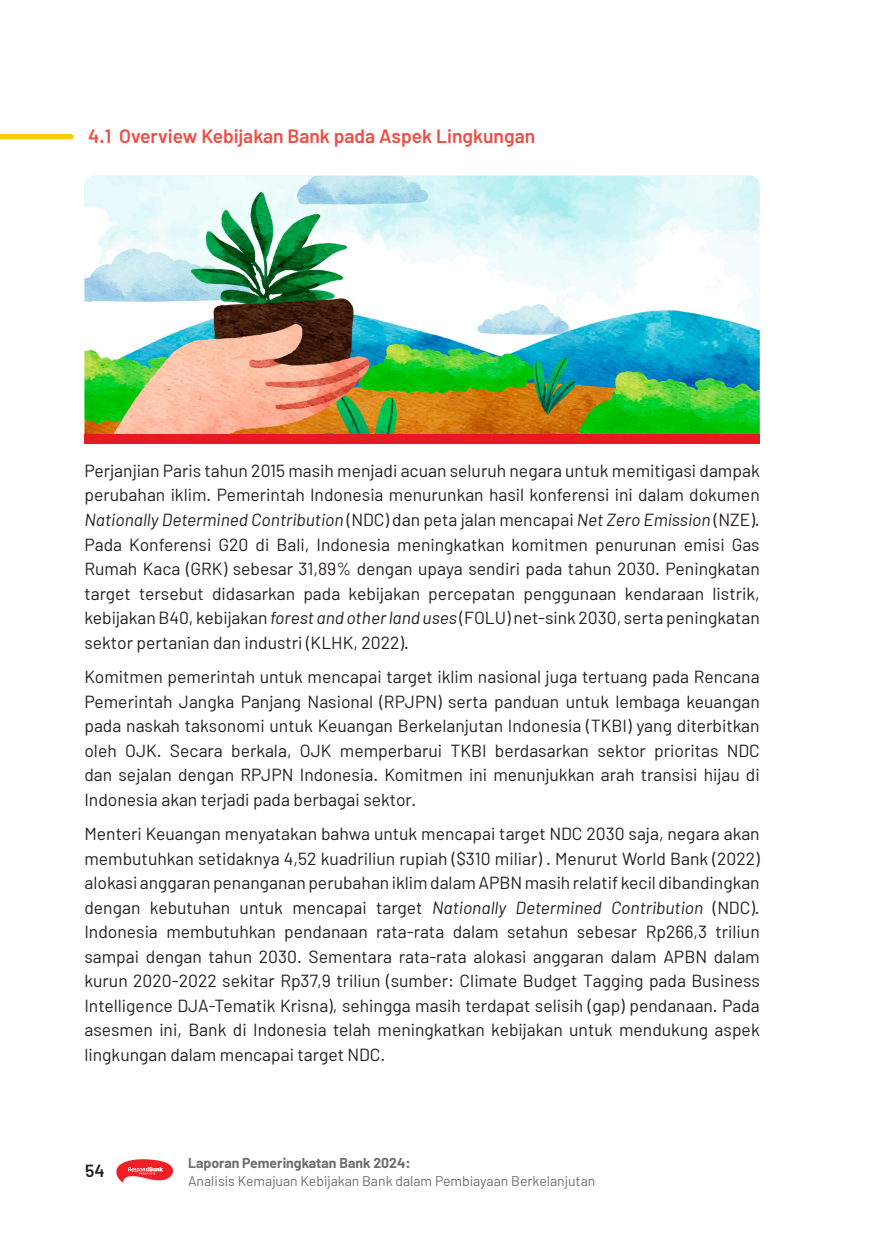
<style>
.page{position:relative;width:874px;height:1241px;background:#fff}
.page>*{position:absolute;margin:0;border:0;box-sizing:border-box;transform-origin:0 0}
.t1{font:600 19.25px "Barlow";color:#ef4d44}
.t2{font:17.5px/24.5px "Barlow";color:#231f20;text-align:justify}
.t3{font:600 17.5px "Barlow";color:#231f20}
.t4{font:14px "Barlow";color:#6d6e70}
.t5{font:700 14px "Barlow";color:#6d6e70}
.s1{font-style:italic}
</style>
<div class="page">
<svg style="left:116px;top:1159px;width:57px;height:23px"></svg>
<img style="left:84px;top:176px;width:675px;height:258px">
<div style="left:84px;top:434px;width:675px;height:10px;background:#e51a23"></div>
<div style="left:0;top:134px;width:71px;height:5px;background:#fbca0c"></div>
<p class="t1" style="left:88px;top:124px;width:448px">4.1 Overview Kebijakan Bank pada Aspek Lingkungan</p>
<p class="t2" style="left:84px;top:458px;width:676px">Perjanjian Paris tahun 2015 masih menjadi acuan seluruh negara untuk memitigasi dampak perubahan iklim. Pemerintah Indonesia menurunkan hasil konferensi ini dalam dokumen <span class="s1">Nationally Determined Contribution</span> (NDC) dan peta jalan mencapai <span class="s1">Net Zero Emission</span> (NZE).<br>Pada Konferensi G20 di Bali, Indonesia meningkatkan komitmen penurunan emisi Gas Rumah Kaca (GRK) sebesar 31,89% dengan upaya sendiri pada tahun 2030. Peningkatan target tersebut didasarkan pada kebijakan percepatan penggunaan kendaraan listrik, kebijakan B40, kebijakan <span class="s1">forest and other land uses</span> (FOLU) net-sink 2030, serta peningkatan sektor pertanian dan industri (KLHK, 2022).</p>
<p class="t2" style="left:84px;top:664px;width:676px">Komitmen pemerintah untuk mencapai target iklim nasional juga tertuang pada Rencana Pemerintah Jangka Panjang Nasional (RPJPN) serta panduan untuk lembaga keuangan pada naskah taksonomi untuk Keuangan Berkelanjutan Indonesia (TKBI) yang diterbitkan oleh OJK. Secara berkala, OJK memperbarui TKBI berdasarkan sektor prioritas NDC dan sejalan dengan RPJPN Indonesia. Komitmen ini menunjukkan arah transisi hijau di Indonesia akan terjadi pada berbagai sektor.</p>
<p class="t2" style="left:84px;top:820px;width:676px">Menteri Keuangan menyatakan bahwa untuk mencapai target NDC 2030 saja, negara akan membutuhkan setidaknya 4,52 kuadriliun rupiah ($310 miliar) . Menurut World Bank (2022) alokasi anggaran penanganan perubahan iklim dalam APBN masih relatif kecil dibandingkan dengan kebutuhan untuk mencapai target <span class="s1">Nationally Determined Contribution</span> (NDC).<br>Indonesia membutuhkan pendanaan rata-rata dalam setahun sebesar Rp266,3 triliun sampai dengan tahun 2030. Sementara rata-rata alokasi anggaran dalam APBN dalam kurun 2020-2022 sekitar Rp37,9 triliun (sumber: Climate Budget Tagging pada Business Intelligence DJA-Tematik Krisna), sehingga masih terdapat selisih (gap) pendanaan. Pada asesmen ini, Bank di Indonesia telah meningkatkan kebijakan untuk mendukung aspek lingkungan dalam mencapai target NDC.</p>
<p class="t3" style="left:85px;top:1159px;width:21px">54</p>
<p class="t5" style="left:188px;top:1154px;width:224px">Laporan Pemeringkatan Bank 2024:</p>
<p class="t4" style="left:188px;top:1171px;width:408px">Analisis Kemajuan Kebijakan Bank dalam Pembiayaan Berkelanjutan</p>
</div>
